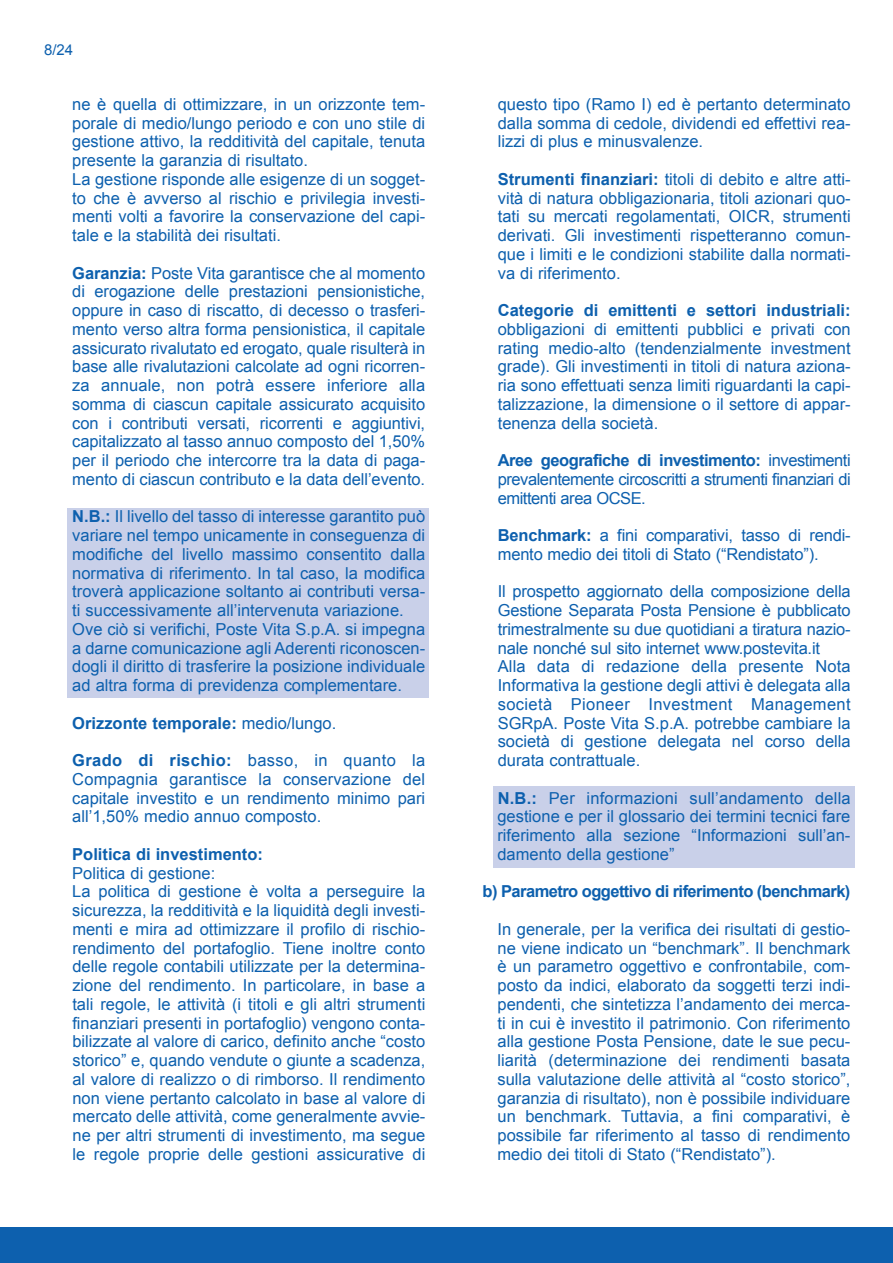
<style>
.page{position:relative;width:893px;height:1263px;background:#fff}
.page>*{position:absolute;margin:0;border:0;box-sizing:border-box;transform-origin:0 0}
.t1{font:16.5px/18.8px "Arial";color:#0d60ae;text-align:justify}
.t2{font:700 16.5px "Arial";color:#0d60ae}
.t3{font:700 16.5px "Arial";letter-spacing:-.035em;color:#0d60ae}
.t4{font:15px "Arial";color:#0d60ae}
.s1{font-weight:700}
.s2{font-weight:400}
</style>
<div class="page">
<div style="left:68px;top:508px;width:361px;height:189px;background:#c9d0e9"></div>
<div style="left:494px;top:787px;width:361px;height:81px;background:#c9d0e9"></div>
<div style="left:0;top:1227px;width:892px;height:36px;background:#0d60ae"></div>
<hr style="left:892px;top:1227px;width:1px;height:36px;background:#0d60ae">
<p class="t4" style="left:44px;top:41px;width:31px">8/24</p>
<p class="t1" style="left:72px;top:95px;width:354px;text-align:left">ne è quella di ottimizzare, in un orizzonte tem&shy;porale di medio/lungo periodo e con uno stile di gestione attivo, la redditività del capitale, tenuta presente la garanzia di risultato.<br>La gestione risponde alle esigenze di un sogget&shy;to che è avverso al rischio e privilegia investi&shy;menti volti a favorire la conservazione del capi&shy;tale e la stabilità dei risultati.</p>
<p class="t1" style="left:72px;top:263px;width:354px"><span class="s1">Garanzia:</span> poste Vita garantisce che al momento di erogazione delle prestazioni pensionistiche, oppure in caso di riscatto, di decesso o trasferi&shy;mento verso altra forma pensionistica, il capitale assicurato rivalutato ed erogato, quale risulterà in base alle rivalutazioni calcolate ad ogni ricorren&shy;za annuale, non potrà essere inferiore alla somma di ciascun capitale assicurato acquisito con i contributi versati, ricorrenti e aggiuntivi, capitalizzato al tasso annuo composto del 1,50% per il periodo che intercorre tra la data di paga&shy;mento di ciascun contributo e la data dell’evento.</p>
<p class="t1" style="left:72px;top:507px;width:354px;text-align:left"><span class="s1">N.B.:</span> Il livello del tasso di interesse garantito può variare nel tempo unicamente in conseguenza di modifiche del livello massimo consentito dalla normativa di riferimento. In tal caso, la modifica troverà applicazione soltanto ai contributi versa&shy;ti successivamente all’intervenuta variazione.<br>Ove ciò si verifichi, poste Vita S.p.a. si impegna a darne comunicazione agli aderenti riconoscen&shy;dogli il diritto di trasferire la posizione individuale ad altra forma di previdenza complementare.</p>
<p class="t2" style="left:72px;top:714px;width:266px">Orizzonte temporale: <span class="s2">medio/lungo.</span></p>
<p class="t1" style="left:72px;top:751px;width:354px"><span class="s1">Grado di rischio:</span> basso, in quanto la Compagnia garantisce la conservazione del capitale investito e un rendimento minimo pari all’1,50% medio annuo composto.</p>
<p class="t2" style="left:72px;top:845px;width:192px">Politica di investimento:</p>
<p class="t1" style="left:72px;top:863px;width:355px;text-align:left">politica di gestione:<br>La politica di gestione è volta a perseguire la sicurezza, la redditività e la liquidità degli investi&shy;menti e mira ad ottimizzare il profilo di rischio&shy;rendimento del portafoglio. Tiene inoltre conto delle regole contabili utilizzate per la determina&shy;zione del rendimento. In particolare, in base a tali regole, le attività (i titoli e gli altri strumenti finanziari presenti in portafoglio) vengono conta&shy;bilizzate al valore di carico, definito anche “costo storico” e, quando vendute o giunte a scadenza, al valore di realizzo o di rimborso. Il rendimento non viene pertanto calcolato in base al valore di mercato delle attività, come generalmente avvie&shy;ne per altri strumenti di investimento, ma segue le regole proprie delle gestioni assicurative di</p>
<p class="t1" style="left:498px;top:95px;width:354px">questo tipo (Ramo I) ed è pertanto determinato dalla somma di cedole, dividendi ed effettivi rea&shy;lizzi di plus e minusvalenze.</p>
<p class="t1" style="left:498px;top:170px;width:354px"><span class="s1">Strumenti finanziari:</span> titoli di debito e altre atti&shy;vità di natura obbligazionaria, titoli azionari quo&shy;tati su mercati regolamentati, OICR, strumenti derivati. gli investimenti rispetteranno comun&shy;que i limiti e le condizioni stabilite dalla normati&shy;va di riferimento.</p>
<p class="t2" style="left:498px;top:301px;width:354px">Categorie di emittenti e settori industriali:</p>
<p class="t1" style="left:498px;top:320px;width:354px">obbligazioni di emittenti pubblici e privati con rating medio-alto (tendenzialmente investment grade). gli investimenti in titoli di natura aziona&shy;ria sono effettuati senza limiti riguardanti la capi&shy;talizzazione, la dimensione o il settore di appar&shy;tenenza della società.</p>
<p class="t1" style="left:498px;top:451px;width:354px"><span class="s1">Aree geografiche di investimento:</span> investimenti prevalentemente circoscritti a strumenti finanziari di emittenti area OCSE.</p>
<p class="t1" style="left:498px;top:526px;width:354px"><span class="s1">Benchmark:</span> a fini comparativi, tasso di rendi&shy;mento medio dei titoli di Stato (“Rendistato”).</p>
<p class="t1" style="left:498px;top:582px;width:354px;text-align:left">Il prospetto aggiornato della composizione della gestione Separata posta pensione è pubblicato trimestralmente su due quotidiani a tiratura nazio&shy;nale nonché sul sito internet www.postevita.it alla data di redazione della presente Nota Informativa la gestione degli attivi è delegata alla società pioneer Investment Management SgRpa. poste Vita S.p.a. potrebbe cambiare la società di gestione delegata nel corso della durata contrattuale.</p>
<p class="t1" style="left:497px;top:788px;width:355px"><span class="s1">N.B.:</span> per informazioni sull’andamento della gestione e per il glossario dei termini tecnici fare riferimento alla sezione “Informazioni sull’an&shy;damento della gestione”</p>
<p class="t3" style="left:483px;top:882px;width:369px">b) Parametro oggettivo di riferimento (benchmark)</p>
<p class="t1" style="left:497px;top:920px;width:354px">In generale, per la verifica dei risultati di gestio&shy;ne viene indicato un “benchmark”. Il benchmark è un parametro oggettivo e confrontabile, com&shy;posto da indici, elaborato da soggetti terzi indi&shy;pendenti, che sintetizza l’andamento dei merca&shy;ti in cui è investito il patrimonio. Con riferimento alla gestione posta pensione, date le sue pecu&shy;liarità (determinazione dei rendimenti basata sulla valutazione delle attività al “costo storico”, garanzia di risultato), non è possibile individuare un benchmark. Tuttavia, a fini comparativi, è possibile far riferimento al tasso di rendimento medio dei titoli di Stato (“Rendistato”).</p>
</div>
